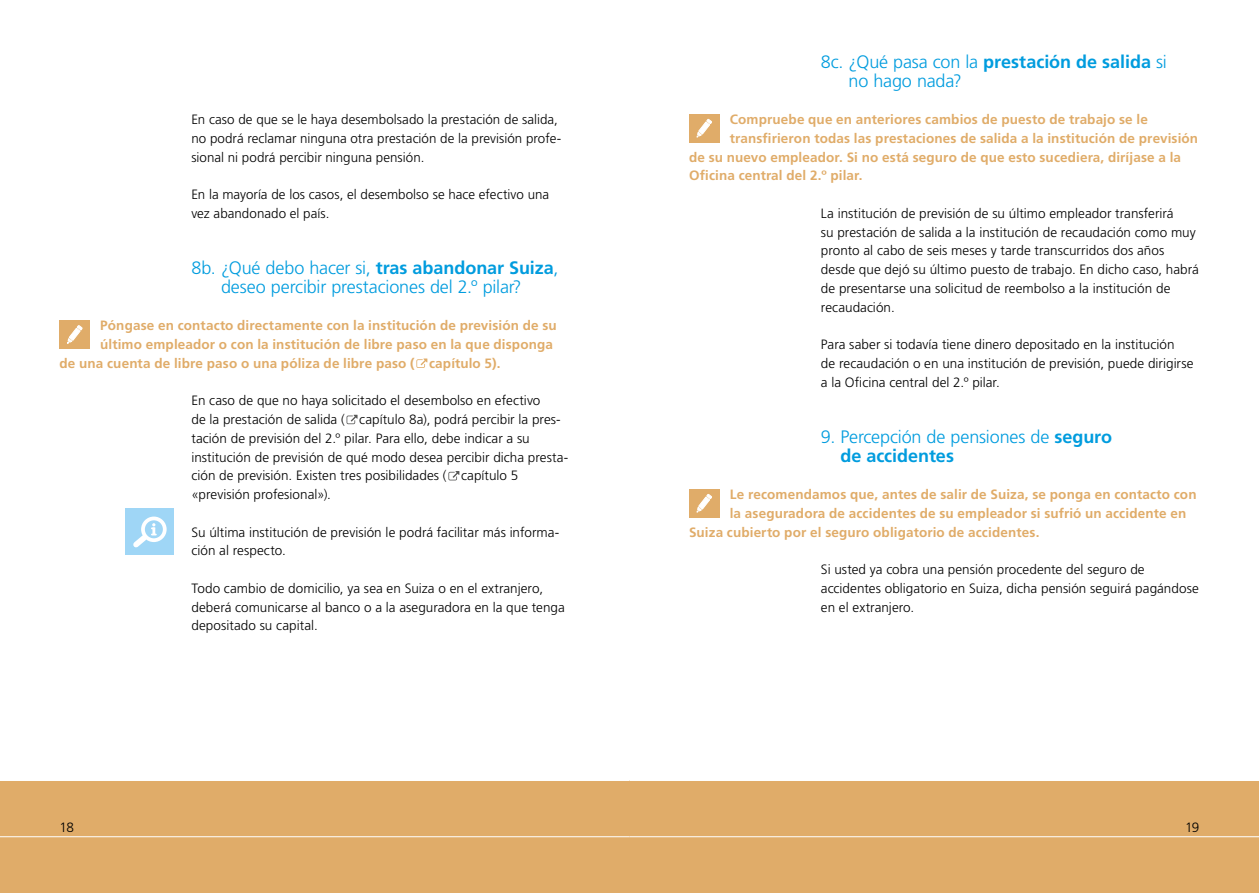
<style>
.page{position:relative;width:1259px;height:893px;background:#fff}
.page>*{position:absolute;margin:0;border:0;box-sizing:border-box;transform-origin:0 0}
.t1{font:300 18px/18.8px "Frutiger LT Std";letter-spacing:-.01em;color:#009cde}
.t2{font:300 13.5px/18.8px "Frutiger LT Std";letter-spacing:.005em;color:#000}
.t3{font:700 13.5px "Frutiger LT Std";letter-spacing:.01em;color:#e0ac69}
.s1{font-weight:700}
</style>
<div class="page">
<div style="left:0;top:780px;width:629px;height:113px;background:#e0ac69"></div>
<div style="left:629px;top:780px;width:630px;height:113px;background:#e0ac69"></div>
<hr style="left:0;top:780px;width:629px;height:1px;background:#fff">
<hr style="left:0;top:836px;width:629px;height:1px;background:#fff">
<hr style="left:629px;top:780px;width:630px;height:1px;background:#fff">
<hr style="left:629px;top:836px;width:630px;height:1px;background:#fff">
<div style="left:125px;top:508px;width:49px;height:47px;background:#9fd6f6"></div>
<div style="left:141px;top:517px;width:26px;height:25px;border:4px solid #fff;border-radius:50%"></div>
<svg style="left:133px;top:523px;width:23px;height:25px"></svg>
<div style="left:60px;top:320px;width:30px;height:29px;background:#e0ac69"></div>
<svg style="left:67px;top:325px;width:15px;height:19px"></svg>
<svg style="left:416px;top:358px;width:11px;height:10px"></svg>
<svg style="left:346px;top:415px;width:11px;height:9px"></svg>
<svg style="left:448px;top:471px;width:11px;height:9px"></svg>
<div style="left:689px;top:114px;width:30px;height:29px;background:#e0ac69"></div>
<svg style="left:696px;top:119px;width:16px;height:19px"></svg>
<div style="left:689px;top:489px;width:30px;height:29px;background:#e0ac69"></div>
<svg style="left:696px;top:494px;width:16px;height:19px"></svg>
<p class="t2" style="left:191px;top:110px;width:371px">En caso de que se le haya desembolsado la prestación de salida, no podrá reclamar ninguna otra prestación de la previsión profe&shy;sional ni podrá percibir ninguna pensión.</p>
<p class="t2" style="left:191px;top:185px;width:359px">En la mayoría de los casos, el desembolso se hace efectivo una vez abandonado el país.</p>
<h1 class="t1" style="left:191px;top:259px;width:368px;text-align:center">8b. ¿Qué debo hacer si, <span class="s1">tras abandonar Suiza</span>, deseo percibir prestaciones del 2.º pilar?</h1>
<p class="t3" style="left:100px;top:318px;width:458px">Póngase en contacto directamente con la institución de previsión de su</p>
<p class="t3" style="left:100px;top:337px;width:454px">último empleador o con la institución de libre paso en la que disponga</p>
<p class="t3" style="left:60px;top:355px;width:442px">de una cuenta de libre paso o una póliza de libre paso ( capítulo 5).</p>
<p class="t2" style="left:191px;top:392px;width:378px">En caso de que no haya solicitado el desembolso en efectivo<br>de la prestación de salida ( capítulo 8a), podrá percibir la pres&shy;tación de previsión del 2.º pilar. Para ello, debe indicar a su institución de previsión de qué modo desea percibir dicha presta&shy;ción de previsión. Existen tres posibilidades ( capítulo 5 «previsión profesional»).</p>
<p class="t2" style="left:191px;top:523px;width:369px">Su última institución de previsión le podrá facilitar más informa&shy;ción al respecto.</p>
<p class="t2" style="left:191px;top:579px;width:375px">Todo cambio de domicilio, ya sea en Suiza o en el extranjero, deberá comunicarse al banco o a la aseguradora en la que tenga depositado su capital.</p>
<h1 class="t1" style="left:848px;top:53px;width:320px;text-indent:-28px">8c. ¿Qué pasa con la <span class="s1">prestación de salida</span> si no hago nada?</h1>
<p class="t3" style="left:730px;top:112px;width:420px">Compruebe que en anteriores cambios de puesto de trabajo se le</p>
<p class="t3" style="left:730px;top:130px;width:470px">transfirieron todas las prestaciones de salida a la institución de previsión</p>
<p class="t3" style="left:689px;top:149px;width:493px">de su nuevo empleador. Si no está seguro de que esto sucediera, diríjase a la</p>
<p class="t3" style="left:689px;top:168px;width:175px">Oficina central del 2.º pilar.</p>
<p class="t2" style="left:821px;top:204px;width:379px">La institución de previsión de su último empleador transferirá<br>su prestación de salida a la institución de recaudación como muy pronto al cabo de seis meses y tarde transcurridos dos años desde que dejó su último puesto de trabajo. En dicho caso, habrá de presentarse una solicitud de reembolso a la institución de recaudación.</p>
<p class="t2" style="left:821px;top:335px;width:374px">Para saber si todavía tiene dinero depositado en la institución<br>de recaudación o en una institución de previsión, puede dirigirse a la Oficina central del 2.º pilar.</p>
<h1 class="t1" style="left:840px;top:428px;width:273px;text-indent:-19px">9. Percepción de pensiones de <span class="s1">seguro de accidentes</span></h1>
<p class="t3" style="left:730px;top:487px;width:468px">Le recomendamos que, antes de salir de Suiza, se ponga en contacto con</p>
<p class="t3" style="left:730px;top:505px;width:458px">la aseguradora de accidentes de su empleador si sufrió un accidente en</p>
<p class="t3" style="left:689px;top:524px;width:352px">Suiza cubierto por el seguro obligatorio de accidentes.</p>
<p class="t2" style="left:821px;top:560px;width:379px">Si usted ya cobra una pensión procedente del seguro de accidentes obligatorio en Suiza, dicha pensión seguirá pagándose en el extranjero.</p>
<p class="t2" style="left:60px;top:818px;width:16px">18</p>
<p class="t2" style="left:1185px;top:818px;width:16px">19</p>
</div>
